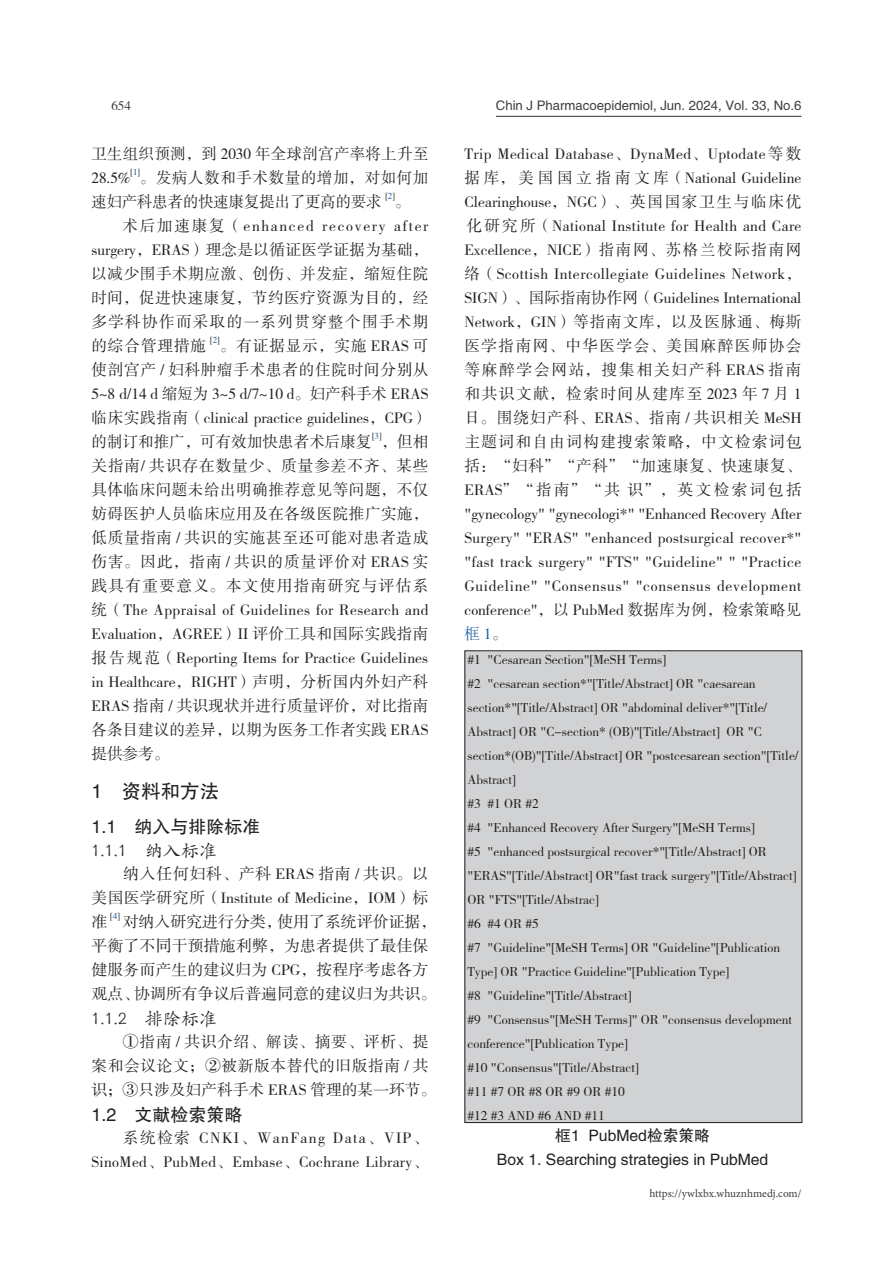
<style>
.page{position:relative;width:893px;height:1263px;background:#fff}
.page>*{position:absolute;margin:0;border:0;box-sizing:border-box;transform-origin:0 0}
._12_正文一级标题{font:19.5px "FZHTK GBK1 0";color:#231f20}
._13_正文二级标题{font:18px "FZHTK GBK1 0";color:#231f20}
._13_1_三级标题{font:18px "FZKTK GBK1 0";color:#231f20}
._11_正文{font:15.75px/24px "FZSSK GBK1 0";letter-spacing:.01em;color:#231f20;text-align:justify}
._11_正文-2{font:15.75px/24px "FZSSK GBK1 0";letter-spacing:.035em;color:#231f20}
._15_图表名{font:15.75px "FZHTK GBK1 0";color:#231f20}
._15_1_图表内容{font:13.5px "FZSSK GBK1 0";color:#231f20}
.t1{font:13.2px "FZHTK GBK1 0";color:#3e3e3f}
.t2{font:13.2px "FZSSK GBK1 0";color:#3e3e3f}
.t3{font:11.25px "Minion Pro";color:#3e3e3f}
._11_正文-3{font:9.15px "FZSSK GBK1 0";color:#231f20}
.s1{color:#175d9e}
.s2{font-family:"Times New Roman"}
</style>
<div class="page">
<hr style="left:496px;top:116px;width:305px;height:1px;background:#3e3e3f">
<div style="left:465px;top:651px;width:337px;height:471px;background:#d1d2d4"></div>
<p class="t2" style="left:111px;top:98px;width:21px">654</p>
<p class="t1" style="left:496px;top:98px;width:307px">Chin J Pharmacoepidemiol, Jun. 2024, Vol. 33, No.6</p>
<p class="_11_正文-2" style="left:91px;top:142px;width:339px">卫生组织预测，到 2030 年全球剖宫产率将上升至<br>28.5%</p>
<p class="_11_正文-3" style="left:131px;top:167px;width:11px">[<span class="s1">1</span>]</p>
<p class="_11_正文" style="left:91px;top:166px;width:338px;text-indent:48px">。发病人数和手术数量的增加，对如何加速妇产科患者的快速康复提出了更高的要求</p>
<p class="_11_正文-3" style="left:386px;top:191px;width:11px">[<span class="s1">2</span>]</p>
<p class="_11_正文" style="left:395px;top:190px;width:17px">。</p>
<p class="_11_正文" style="left:91px;top:214px;width:339px;text-indent:31px">术后加速康复（enhanced recovery after surgery，ERAS）理念是以循证医学证据为基础，以减少围手术期应激、创伤、并发症，缩短住院时间，促进快速康复，节约医疗资源为目的，经多学科协作而采取的一系列贯穿整个围手术期的综合管理措施</p>
<p class="_11_正文-3" style="left:210px;top:335px;width:11px">[<span class="s1">2</span>]</p>
<p class="_11_正文" style="left:91px;top:334px;width:339px;text-indent:128px">。有证据显示，实施 ERAS 可使剖宫产 / 妇科肿瘤手术患者的住院时间分别从5~8 d/14 d 缩短为 3~5 d/7~10 d。妇产科手术 ERAS临床实践指南（clinical practice guidelines，CPG）的制订和推广，可有效加快患者术后康复</p>
<p class="_11_正文-3" style="left:372px;top:431px;width:11px">[<span class="s1">3</span>]</p>
<p class="_11_正文" style="left:91px;top:430px;width:339px;text-indent:290px">，但相关指南/ 共识存在数量少、质量参差不齐、某些具体临床问题未给出明确推荐意见等问题，不仅妨碍医护人员临床应用及在各级医院推广实施，低质量指南 / 共识的实施甚至还可能对患者造成伤害。因此，指南 / 共识的质量评价对 ERAS 实践具有重要意义。本文使用指南研究与评估系统（The Appraisal of Guidelines for Research and Evaluation，AGREE）<span class="s2">II</span> 评价工具和国际实践指南报告规范（Reporting Items for Practice Guidelines in Healthcare，RIGHT）声明，分析国内外妇产科ERAS 指南 / 共识现状并进行质量评价，对比指南各条目建议的差异，以期为医务工作者实践 ERAS提供参考。</p>
<p class="_12_正文一级标题" style="left:91px;top:781px;width:129px">1 资料和方法</p>
<p class="_13_正文二级标题" style="left:91px;top:817px;width:170px">1.1 纳入与排除标准</p>
<p class="_13_1_三级标题" style="left:91px;top:841px;width:127px">1.1.1 纳入标准</p>
<p class="_11_正文" style="left:91px;top:862px;width:339px;text-indent:32px">纳入任何妇科、产科 ERAS 指南 / 共识。以美国医学研究所（Institute of Medicine，IOM）标准</p>
<p class="_11_正文-3" style="left:110px;top:911px;width:11px">[<span class="s1">4</span>]</p>
<p class="_11_正文" style="left:91px;top:910px;width:346px;text-align:left;text-indent:31px">对纳入研究进行分类，使用了系统评价证据，平衡了不同干预措施利弊，为患者提供了最佳保健服务而产生的建议归为 CPG，按程序考虑各方观点、协调所有争议后普遍同意的建议归为共识。</p>
<p class="_13_1_三级标题" style="left:91px;top:1009px;width:127px">1.1.2 排除标准</p>
<p class="_11_正文-2" style="left:91px;top:1030px;width:346px;text-indent:32px">①指南 / 共识介绍、解读、摘要、评析、提案和会议论文；②被新版本替代的旧版指南 / 共识；③只涉及妇产科手术 ERAS 管理的某一环节。</p>
<p class="_13_正文二级标题" style="left:91px;top:1105px;width:152px">1.2 文献检索策略</p>
<p class="_11_正文" style="left:91px;top:1126px;width:339px;text-align:right">系统检索 CNKI、WanFang Data、VIP、<br>SinoMed、PubMed、Embase、Cochrane Library、</p>
<p class="_11_正文" style="left:464px;top:142px;width:339px">Trip Medical Database、DynaMed、Uptodate 等数据库，美国国立指南文库（National Guideline Clearinghouse，NGC）、英国国家卫生与临床优化研究所（National Institute for Health and Care Excellence，NICE）指南网、苏格兰校际指南网络（Scottish Intercollegiate Guidelines Network，SIGN）、国际指南协作网（Guidelines International Network，GIN）等指南文库，以及医脉通、梅斯医学指南网、中华医学会、美国麻醉医师协会等麻醉学会网站，搜集相关妇产科 ERAS 指南和共识文献，检索时间从建库至 2023 年 7 月 1日。围绕妇产科、ERAS、指南 / 共识相关 MeSH主题词和自由词构建搜索策略，中文检索词包括：“妇科”“产科”“加速康复、快速康复、ERAS”“指南”“共 识”，英文检索词包括"gynecology" "gynecologi*" "Enhanced Recovery After Surgery" "ERAS" "enhanced postsurgical recover*" "fast track surgery" "FTS" "Guideline" " "Practice Guideline" "Consensus" "consensus development conference"，以 PubMed 数据库为例，检索策略见<span class="s1">框1</span>。</p>
<p class="_15_1_图表内容" style="left:467px;top:652px;width:200px">#1 "Cesarean Section"[MeSH Terms]</p>
<p class="_15_1_图表内容" style="left:467px;top:676px;width:290px">#2 "cesarean section*"[Title/Abstract] OR "caesarean</p>
<p class="_15_1_图表内容" style="left:467px;top:700px;width:301px">section*"[Title/Abstract] OR "abdominal deliver*"[Title/</p>
<p class="_15_1_图表内容" style="left:467px;top:724px;width:296px">Abstract] OR "C-section* (OB)"[Title/Abstract] OR "C</p>
<p class="_15_1_图表内容" style="left:467px;top:748px;width:333px">section*(OB)"[Title/Abstract] OR "postcesarean section"[Title/</p>
<p class="_15_1_图表内容" style="left:467px;top:772px;width:50px">Abstract]</p>
<p class="_15_1_图表内容" style="left:467px;top:796px;width:73px">#3 #1 OR #2</p>
<p class="_15_1_图表内容" style="left:467px;top:820px;width:289px">#4 "Enhanced Recovery After Surgery"[MeSH Terms]</p>
<p class="_15_1_图表内容" style="left:467px;top:844px;width:301px">#5 "enhanced postsurgical recover*"[Title/Abstract] OR</p>
<p class="_15_1_图表内容" style="left:467px;top:868px;width:331px">"ERAS"[Title/Abstract] OR"fast track surgery"[Title/Abstract]</p>
<p class="_15_1_图表内容" style="left:467px;top:892px;width:133px">OR "FTS"[Title/Abstrac]</p>
<p class="_15_1_图表内容" style="left:467px;top:916px;width:73px">#6 #4 OR #5</p>
<p class="_15_1_图表内容" style="left:467px;top:940px;width:314px">#7 "Guideline"[MeSH Terms] OR "Guideline"[Publication</p>
<p class="_15_1_图表内容" style="left:467px;top:964px;width:263px">Type] OR "Practice Guideline"[Publication Type]</p>
<p class="_15_1_图表内容" style="left:467px;top:988px;width:166px">#8 "Guideline"[Title/Abstract]</p>
<p class="_15_1_图表内容" style="left:467px;top:1012px;width:326px">#9 "Consensus"[MeSH Terms]" OR "consensus development</p>
<p class="_15_1_图表内容" style="left:467px;top:1036px;width:162px">conference"[Publication Type]</p>
<p class="_15_1_图表内容" style="left:467px;top:1060px;width:173px">#10 "Consensus"[Title/Abstract]</p>
<p class="_15_1_图表内容" style="left:467px;top:1084px;width:159px">#11 #7 OR #8 OR #9 OR #10</p>
<p class="_15_1_图表内容" style="left:467px;top:1108px;width:139px">#12 #3 AND #6 AND #11</p>
<p class="_15_图表名" style="left:555px;top:1127px;width:156px">框1 PubMed检索策略</p>
<p class="_15_图表名" style="left:497px;top:1151px;width:273px">Box 1. Searching strategies in PubMed</p>
<p class="t3" style="left:649px;top:1185px;width:154px">https://ywlxbx.whuznhmedj.com/</p>
</div>
